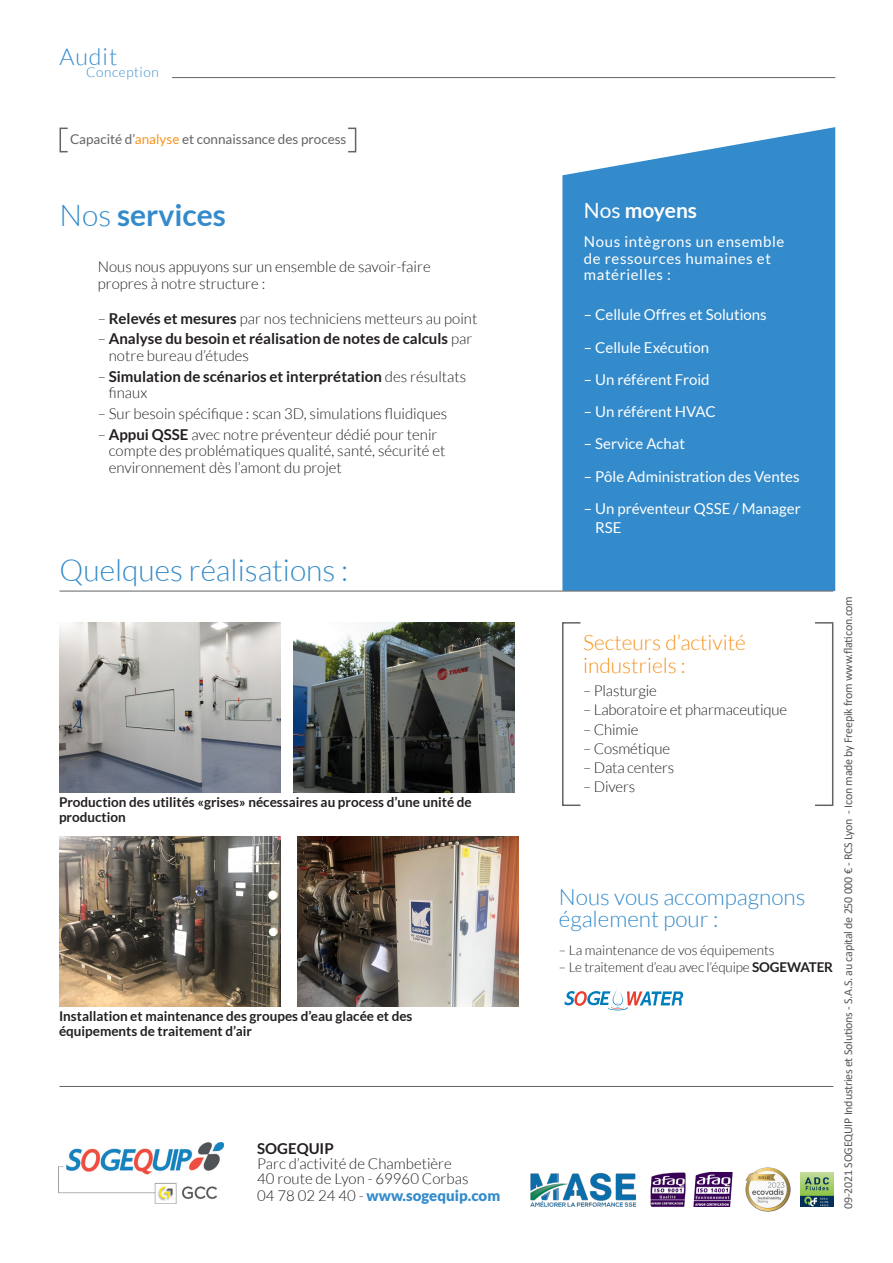
<style>
.page{position:relative;width:893px;height:1263px;background:#fff}
.page>*{position:absolute;margin:0;border:0;box-sizing:border-box;transform-origin:0 0}
.t1{font:300 30px "Lato";color:#348bcb}
.t2{font:700 30px "Lato";color:#348bcb}
.t3{font:300 23.25px "Lato";letter-spacing:.04em;color:#348bcb}
.t4{font:300 22.5px/22.5px "Lato";color:#348bcb}
.t5{font:300 21px/22.5px "Lato";color:#f7931d}
.t6{font:700 21px "Lato";color:#fff}
.Corps_texte_global{font:300 15px/16.5px "Lato";color:#231f20}
.t7{font:700 15px/16.5px "Lato";color:#231f20}
.Corps_texte_global-2{font:15px/19.5px "Lato";color:#fff}
.Corps_texte_global-3{font:15px/16.5px "Lato";letter-spacing:.04em;color:#fff}
.Corps_Texte_BLANC{font:15px "Lato";color:#fff}
.t8{font:900 15px "Lato";color:#348bcb}
.t9{font:300 13.65px "Lato";letter-spacing:.04em;color:#348bcb}
.Légende_photo{font:700 13.5px/15px "Lato";color:#231f20}
.t10{font:300 13.5px "Lato";color:#231f20}
.t11{font:13.5px "Lato";color:#636366}
.t12{font:12px "Calibri";letter-spacing:-.02em;color:#57585a}
.s1{color:#f7931d}
.s2{font-weight:300}
.s3{font-weight:700}
.s4{font-weight:300;color:#231f20}
.s5{font-weight:400}
</style>
<div class="page">
<img style="left:693px;top:1173px;width:40px;height:33px">
<img style="left:800px;top:1173px;width:34px;height:33px">
<img style="left:746px;top:1167px;width:44px;height:45px">
<img style="left:650px;top:1172px;width:36px;height:35px">
<img style="left:530px;top:1172px;width:107px;height:35px">
<div style="left:562px;top:127px;width:273px;height:464px;background:#348bcb"></div>
<div style="left:60px;top:128px;width:8px;height:24px;border:2px solid #636366"></div>
<div style="left:347px;top:128px;width:9px;height:24px;border:2px solid #636366"></div>
<hr style="left:60px;top:1086px;width:773px;height:1px;background:#636366">
<svg style="left:565px;top:990px;width:118px;height:20px"></svg>
<img style="left:59px;top:622px;width:221px;height:170px">
<img style="left:59px;top:836px;width:221px;height:170px">
<img style="left:298px;top:836px;width:221px;height:170px">
<img style="left:293px;top:622px;width:221px;height:170px">
<div style="left:562px;top:622px;width:19px;height:184px;border:2px solid #636366"></div>
<div style="left:814px;top:622px;width:19px;height:184px;border:2px solid #636366"></div>
<hr style="left:60px;top:591px;width:773px;height:1px;background:#636366">
<hr style="left:172px;top:77px;width:663px;height:1px;background:#636366">
<img style="left:58px;top:1142px;width:166px;height:61px">
<p class="t3" style="left:60px;top:45px;width:59px">Audit</p>
<p class="t9" style="left:86px;top:65px;width:74px">Conception</p>
<p class="t11" style="left:70px;top:132px;width:278px">Capacité d’<span class="s1">analyse</span> et connaissance des process</p>
<p class="t2" style="left:60px;top:198px;width:168px"><span class="s2">Nos</span> services</p>
<p class="Corps_texte_global" style="left:98px;top:258px;width:334px">Nous nous appuyons sur un ensemble de savoir-faire propres à notre structure :</p>
<p class="Corps_texte_global" style="left:98px;top:310px;width:381px">– <span class="s3">Relevés et mesures</span> par nos techniciens metteurs au point</p>
<p class="t7" style="left:109px;top:330px;width:365px;text-indent:-11px"><span class="s2">–</span> Analyse du besoin et réalisation de notes de calculs <span class="s2">par notre bureau d’études</span></p>
<p class="t7" style="left:109px;top:368px;width:359px;text-indent:-11px"><span class="s2">–</span> Simulation de scénarios et interprétation <span class="s2">des résultats finaux</span></p>
<p class="Corps_texte_global" style="left:98px;top:405px;width:351px">– Sur besoin spécifique : scan 3D, simulations fluidiques</p>
<p class="Corps_texte_global" style="left:109px;top:426px;width:338px;text-indent:-11px">– <span class="s3">Appui QSSE</span> avec notre préventeur dédié pour tenir compte des problématiques qualité, santé, sécurité et environnement dès l’amont du projet</p>
<p class="t1" style="left:60px;top:554px;width:290px">Quelques réalisations :</p>
<p class="Légende_photo" style="left:59px;top:795px;width:414px">Production des utilités «grises» nécessaires au process d’une unité de production</p>
<p class="Légende_photo" style="left:59px;top:1009px;width:355px">Installation et maintenance des groupes d’eau glacée et des équipements de traitement d’air</p>
<p class="t7" style="left:257px;top:1140px;width:78px">SOGEQUIP</p>
<p class="Corps_texte_global" style="left:257px;top:1155px;width:196px">Parc d’activité de Chambetière</p>
<p class="Corps_texte_global" style="left:257px;top:1170px;width:213px">40 route de Lyon - 69960 Corbas</p>
<p class="t8" style="left:257px;top:1187px;width:244px"><span class="s4">04 78 02 24 40 -</span> www.sogequip.com</p>
<p class="t6" style="left:584px;top:198px;width:115px"><span class="s5">Nos</span> moyens</p>
<p class="Corps_texte_global-3" style="left:584px;top:233px;width:202px">Nous intègrons un ensemble de ressources humaines et matérielles :</p>
<p class="Corps_Texte_BLANC" style="left:584px;top:307px;width:184px">– Cellule Offres et Solutions</p>
<p class="Corps_Texte_BLANC" style="left:584px;top:339px;width:127px">– Cellule Exécution</p>
<p class="Corps_texte_global-2" style="left:584px;top:370px;width:127px">– Un référent Froid</p>
<p class="Corps_texte_global-2" style="left:584px;top:402px;width:133px">– Un référent HVAC</p>
<p class="Corps_texte_global-2" style="left:584px;top:434px;width:103px">– Service Achat</p>
<p class="Corps_texte_global-2" style="left:584px;top:466px;width:217px">– Pôle Administration des Ventes</p>
<p class="Corps_texte_global-2" style="left:595px;top:499px;width:207px;text-indent:-11px">– Un préventeur QSSE / Manager<br>RSE</p>
<p class="t5" style="left:583px;top:631px;width:164px">Secteurs d’activité industriels :</p>
<p class="Corps_texte_global" style="left:583px;top:682px;width:75px">– Plasturgie</p>
<p class="Corps_texte_global" style="left:583px;top:702px;width:206px">– Laboratoire et pharmaceutique</p>
<p class="Corps_texte_global" style="left:583px;top:721px;width:57px">– Chimie</p>
<p class="Corps_texte_global" style="left:583px;top:740px;width:88px">– Cosmétique</p>
<p class="Corps_texte_global" style="left:583px;top:759px;width:93px">– Data centers</p>
<p class="Corps_texte_global" style="left:583px;top:779px;width:54px">– Divers</p>
<p class="t4" style="left:559px;top:885px;width:248px">Nous vous accompagnons également pour :</p>
<p class="t10" style="left:559px;top:943px;width:217px">– La maintenance de vos équipements</p>
<p class="t10" style="left:559px;top:960px;width:276px">– Le traitement d’eau avec l’équipe <span class="s3">SOGEWATER</span></p>
<p class="t12" style="left:840px;top:1208px;width:614px;rotate:-90deg">09-2021 SOGEQUIP Industries et Solutions - S.A.S. au capital de 250 000 € - RCS Lyon - Icon made by Freepik from www.flaticon.com</p>
</div>
